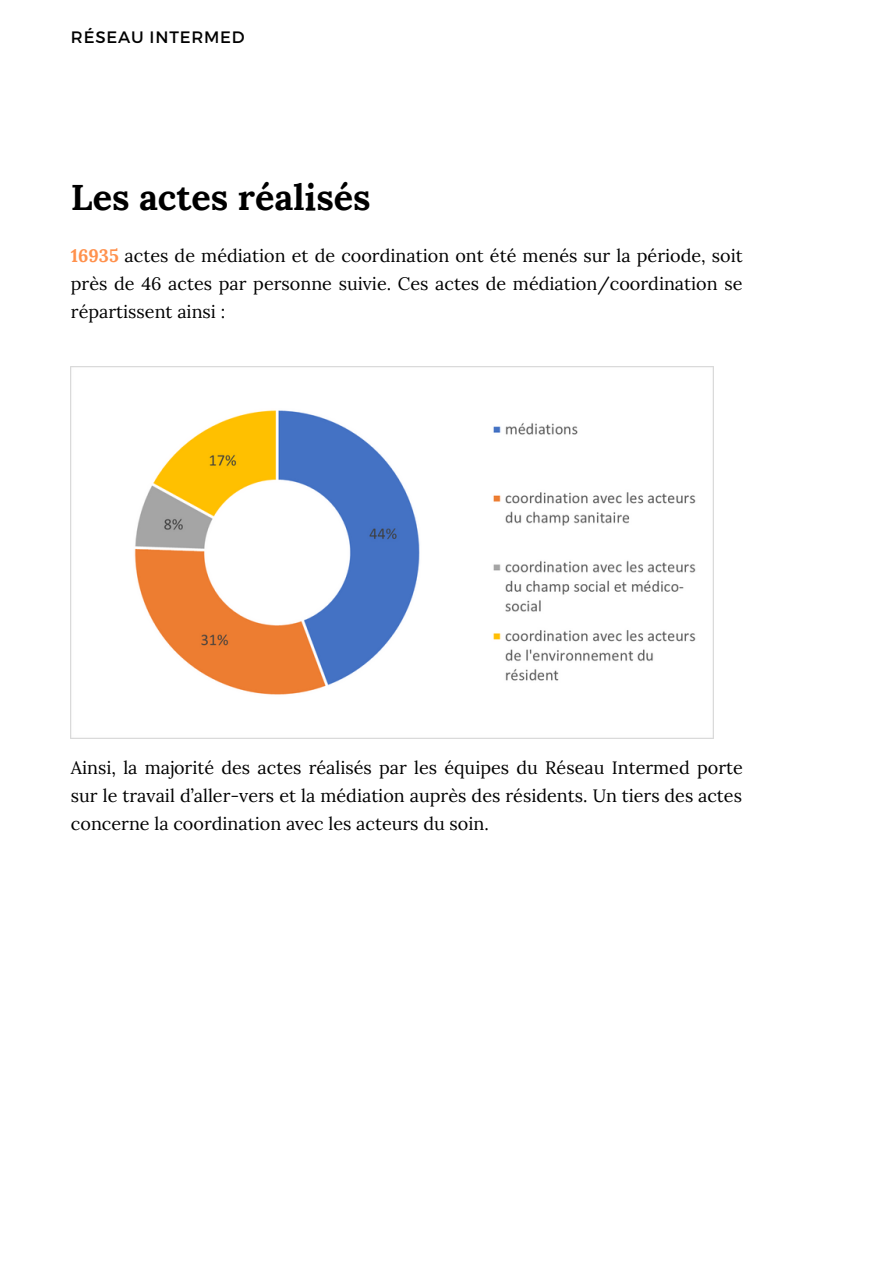
<style>
.page{position:relative;width:893px;height:1264px;background:#fff}
.page>*{position:absolute;margin:0;border:0;box-sizing:border-box;transform-origin:0 0}
.t1{font:700 36px "Lora";color:#000}
.t2{font:18px/28px "Lora";color:#000;text-align:justify}
.t3{font:16.5px "Montserrat";letter-spacing:.05em;color:#000}
.s1{font-weight:700;color:#ff914d}
</style>
<div class="page">
<img style="left:71px;top:366px;width:642px;height:372px">
<p class="t3" style="left:71px;top:27px;width:175px">RÉSEAU INTERMED</p>
<p class="t1" style="left:71px;top:174px;width:301px">Les actes réalisés</p>
<p class="t2" style="left:71px;top:241px;width:673px"><span class="s1">16935</span> actes de médiation et de coordination ont été menés sur la période, soit près de 46 actes par personne suivie. Ces actes de médiation/coordination se répartissent ainsi :</p>
<p class="t2" style="left:71px;top:753px;width:673px">Ainsi, la majorité des actes réalisés par les équipes du Réseau Intermed porte sur le travail d’aller-vers et la médiation auprès des résidents. Un tiers des actes concerne la coordination avec les acteurs du soin.</p>
</div>
